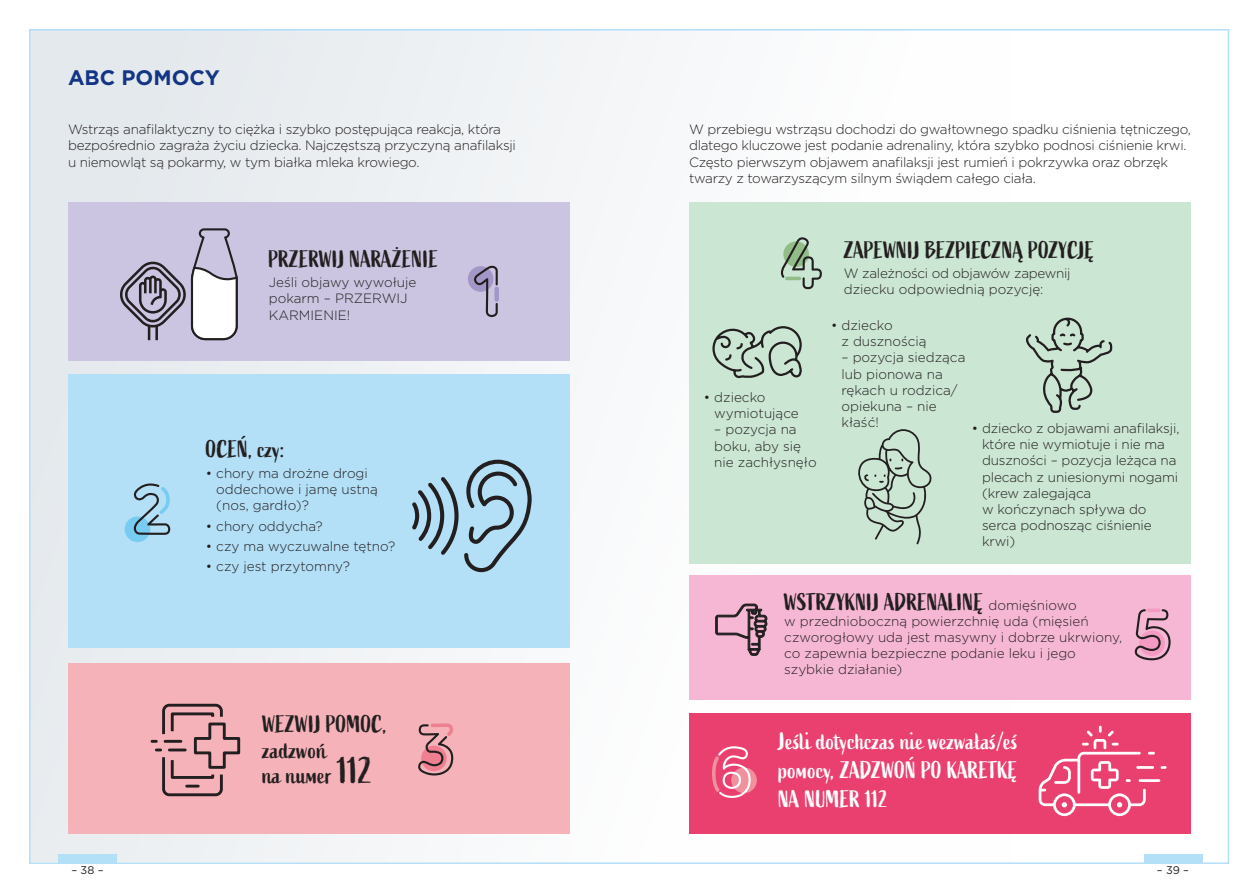
<style>
.page{position:relative;width:1259px;height:893px;background:#fff}
.page>*{position:absolute;margin:0;border:0;box-sizing:border-box;transform-origin:0 0}
.t1{font:24px/25.5px "Active";letter-spacing:-.01em;color:#231f20}
.t2{font:24px/28.8px "Active";color:#fff;text-align:justify}
.t3{font:700 21px "Gotham";color:#133583}
.t4{font:300 13.5px/16.2px "Gotham";letter-spacing:-.015em;color:#231f20}
.t5{font:11.1px "Gotham";color:#231f20}
.s1{font-size:37.5px}
.s2{font-family:"Gotham";font-weight:300;font-size:13.5px}
</style>
<div class="page">
<div style="left:30px;top:30px;width:981px;height:832px;background:linear-gradient(to right,#e3e8ec,#fff)"></div>
<div style="left:58px;top:855px;width:59px;height:8px;background:#b3dff7"></div>
<div style="left:1143px;top:855px;width:59px;height:8px;background:#b3dff7"></div>
<div style="left:68px;top:202px;width:502px;height:158px;background:#ccc5e1"></div>
<div style="left:68px;top:374px;width:502px;height:274px;background:#b3dff7"></div>
<div style="left:68px;top:663px;width:502px;height:170px;background:#f5b2b8"></div>
<div style="left:689px;top:202px;width:502px;height:361px;background:#cbe6d3"></div>
<div style="left:689px;top:575px;width:502px;height:125px;background:#f6b7d4"></div>
<div style="left:689px;top:713px;width:502px;height:121px;background:#e9406f"></div>
<svg style="left:150px;top:703px;width:91px;height:94px"></svg>
<div style="left:468px;top:266px;width:25px;height:26px;background:#a397c8;border-radius:50%"></div>
<svg style="left:474px;top:266px;width:24px;height:51px"></svg>
<div style="left:494px;top:287px;width:5px;height:15px;background:#a397c8;border-radius:2px"></div>
<div style="left:125px;top:516px;width:25px;height:26px;background:#78ccf2;border-radius:50%"></div>
<svg style="left:134px;top:483px;width:36px;height:52px"></svg>
<svg style="left:418px;top:723px;width:35px;height:52px"></svg>
<svg style="left:781px;top:237px;width:41px;height:52px"></svg>
<svg style="left:1134px;top:609px;width:36px;height:51px"></svg>
<svg style="left:1146px;top:608px;width:14px;height:4px"></svg>
<svg style="left:731px;top:767px;width:26px;height:26px"></svg>
<svg style="left:712px;top:746px;width:38px;height:52px"></svg>
<svg style="left:120px;top:228px;width:118px;height:113px"></svg>
<svg style="left:464px;top:460px;width:68px;height:112px"></svg>
<svg style="left:412px;top:477px;width:46px;height:78px"></svg>
<svg style="left:858px;top:429px;width:74px;height:115px"></svg>
<svg style="left:712px;top:326px;width:90px;height:53px"></svg>
<svg style="left:1026px;top:317px;width:87px;height:96px"></svg>
<svg style="left:715px;top:604px;width:52px;height:52px"></svg>
<svg style="left:1038px;top:726px;width:128px;height:90px"></svg>
<p class="t3" style="left:68px;top:63px;width:153px">ABC POMOCY</p>
<p class="t4" style="left:68px;top:121px;width:449px">Wstrząs anafilaktyczny to ciężka i szybko postępująca reakcja, która bezpośrednio zagraża życiu dziecka. Najczęstszą przyczyną anafilaksji u niemowląt są pokarmy, w tym białka mleka krowiego.</p>
<p class="t4" style="left:689px;top:121px;width:503px">W przebiegu wstrząsu dochodzi do gwałtownego spadku ciśnienia tętniczego, dlatego kluczowe jest podanie adrenaliny, która szybko podnosi ciśnienie krwi.<br>Często pierwszym objawem anafilaksji jest rumień i pokrzywka oraz obrzęk twarzy z towarzyszącym silnym świądem całego ciała.</p>
<p class="t1" style="left:269px;top:247px;width:171px">PRZERWIJ NARAŻENIE</p>
<p class="t4" style="left:269px;top:274px;width:149px">Jeśli objawy wywołuje pokarm – PRZERWIJ<br>KARMIENIE!</p>
<p class="t1" style="left:206px;top:437px;width:80px">OCEŃ, czy:</p>
<p class="t4" style="left:216px;top:464px;width:163px;text-indent:-10px">• chory ma drożne drogi oddechowe i jamę ustną (nos, gardło)?</p>
<p class="t4" style="left:206px;top:517px;width:118px">• chory oddycha?</p>
<p class="t4" style="left:206px;top:538px;width:191px">• czy ma wyczuwalne tętno?</p>
<p class="t4" style="left:206px;top:558px;width:146px">• czy jest przytomny?</p>
<p class="t1" style="left:262px;top:712px;width:126px">WEZWIJ POMOC, zadzwoń<br>na numer <span class="s1">112</span></p>
<p class="t4" style="left:714px;top:389px;width:86px;text-indent:-10px">• dziecko wymiotujące</p>
<p class="t4" style="left:714px;top:421px;width:104px">– pozycja na boku, aby się nie zachłysnęło</p>
<p class="t1" style="left:844px;top:238px;width:252px">ZAPEWNIJ BEZPIECZNĄ POZYCJĘ</p>
<p class="t4" style="left:844px;top:265px;width:228px">W zależności od objawów zapewnij dziecku odpowiednią pozycję:</p>
<p class="t4" style="left:841px;top:317px;width:87px;text-indent:-10px">• dziecko<br>z dusznością</p>
<p class="t4" style="left:841px;top:349px;width:125px">– pozycja siedząca lub pionowa na rękach u rodzica/ opiekuna – nie kłaść!</p>
<p class="t4" style="left:982px;top:420px;width:199px;text-indent:-10px">• dziecko z objawami anafilaksji, które nie wymiotuje i nie ma duszności – pozycja leżąca na plecach z uniesionymi nogami (krew zalegająca<br>w kończynach spływa do serca podnosząc ciśnienie krwi)</p>
<p class="t1" style="left:784px;top:590px;width:294px">WSTRZYKNIJ ADRENALINĘ <span class="s2">domięśniowo</span></p>
<p class="t4" style="left:784px;top:612px;width:339px">w przednioboczną powierzchnię uda (mięsień czworogłowy uda jest masywny i dobrze ukrwiony, co zapewnia bezpieczne podanie leku i jego szybkie działanie)</p>
<p class="t2" style="left:778px;top:728px;width:241px">Jeśli dotychczas nie wezwałaś/eś pomocy, ZADZWOŃ PO KARETKĘ NA NUMER 112</p>
<p class="t5" style="left:71px;top:863px;width:34px">– 38 –</p>
<p class="t5" style="left:1157px;top:863px;width:34px">– 39 –</p>
</div>
